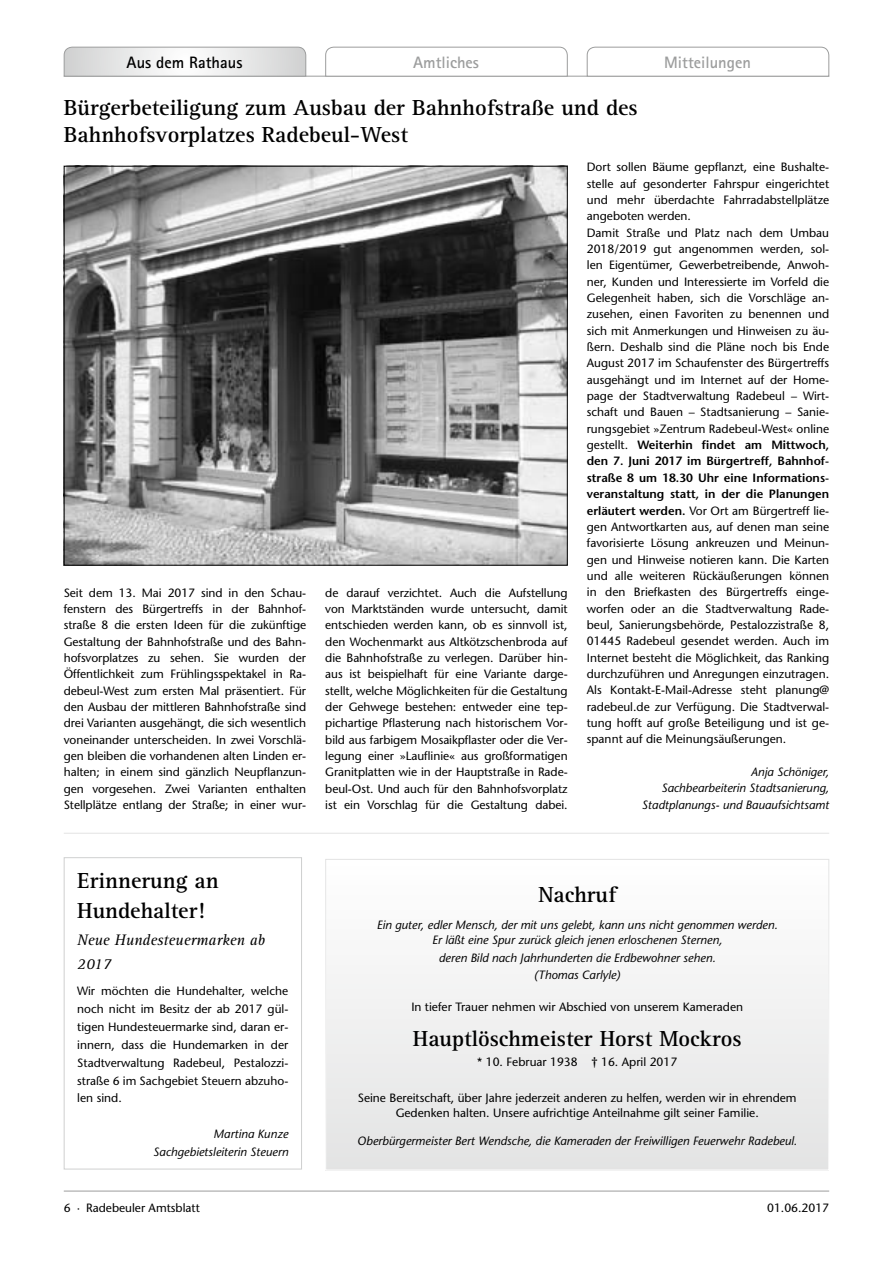
<style>
.page{position:relative;width:893px;height:1263px;background:#fff}
.page>*{position:absolute;margin:0;border:0;box-sizing:border-box;transform-origin:0 0}
.t1{font:700 22.5px/29.8px "Rotis Serif";color:#000}
.t2{font:700 16.5px "Rotis Sans Serif";color:#9c9d9d}
.t3{font:700 16.5px "Rotis Sans Serif";color:#000}
.t4{font:italic 15.75px/23.4px "Rotis Serif";color:#000}
.t5{font:12px/16.4px "Stone Sans";color:#000;text-align:justify}
.t6{font:italic 12px/16.4px "Stone Sans";color:#000;text-align:center}
.s1{font-weight:600}
</style>
<div class="page">
<hr style="left:64px;top:76px;width:765px;height:1px;background:#9c9d9d">
<hr style="left:64px;top:1191px;width:765px;height:1px;background:#9c9d9d">
<svg style="left:63px;top:46px;width:244px;height:31px"></svg>
<svg style="left:325px;top:46px;width:243px;height:31px"></svg>
<svg style="left:586px;top:46px;width:244px;height:31px"></svg>
<div style="left:326px;top:859px;width:503px;height:311px;background:linear-gradient(to right,#f1f1f1,#f1f1f1)"></div>
<div style="left:325px;top:859px;width:504px;height:311px;border:1px solid #fff"></div>
<div style="left:64px;top:857px;width:238px;height:312px;border:1px solid #cfd0d0"></div>
<img style="left:66px;top:168px;width:500px;height:396px">
<hr style="left:64px;top:833px;width:765px;height:1px;background:#e3e3e3">
<h2 class="t3" style="left:127px;top:52px;width:117px">Aus dem Rathaus</h2>
<h2 class="t2" style="left:413px;top:52px;width:67px">Amtliches</h2>
<h2 class="t2" style="left:664px;top:52px;width:88px">Mitteilungen</h2>
<h1 class="t1" style="left:64px;top:94px;width:575px;line-height:27px">Bürgerbeteiligung zum Ausbau der Bahnhofstraße und des<br>Bahnhofsvorplatzes Radebeul-West</h1>
<p class="t5" style="left:64px;top:584px;width:244px">Seit dem 13. Mai 2017 sind in den Schau&shy;fenstern des Bürgertreffs in der Bahnhof&shy;straße 8 die ersten Ideen für die zukünftige Gestaltung der Bahnhofstraße und des Bahn&shy;hofsvorplatzes zu sehen. Sie wurden der Öffentlichkeit zum Frühlingsspektakel in Ra&shy;debeul-West zum ersten Mal präsentiert. Für den Ausbau der mittleren Bahnhofstraße sind drei Varianten ausgehängt, die sich wesentlich voneinander unterscheiden. In zwei Vorschlä&shy;gen bleiben die vorhandenen alten Linden er&shy;halten; in einem sind gänzlich Neupflanzun&shy;gen vorgesehen. Zwei Varianten enthalten Stellplätze entlang der Straße; in einer wur-</p>
<p class="t5" style="left:325px;top:584px;width:244px">de darauf verzichtet. Auch die Aufstellung von Marktständen wurde untersucht, damit entschieden werden kann, ob es sinnvoll ist, den Wochenmarkt aus Altkötzschenbroda auf die Bahnhofstraße zu verlegen. Darüber hin&shy;aus ist beispielhaft für eine Variante darge&shy;stellt, welche Möglichkeiten für die Gestaltung der Gehwege bestehen: entweder eine tep&shy;pichartige Pflasterung nach historischem Vor&shy;bild aus farbigem Mosaikpflaster oder die Ver&shy;legung einer »Lauflinie« aus großformatigen Granitplatten wie in der Hauptstraße in Rade&shy;beul-Ost. Und auch für den Bahnhofsvorplatz ist ein Vorschlag für die Gestaltung dabei.</p>
<p class="t5" style="left:587px;top:159px;width:244px;text-align:left">Dort sollen Bäume gepflanzt, eine Bushalte&shy;stelle auf gesonderter Fahrspur eingerichtet und mehr überdachte Fahrradabstellplätze angeboten werden.<br>Damit Straße und Platz nach dem Umbau 2018/2019 gut angenommen werden, sol&shy;len Eigentümer, Gewerbetreibende, Anwoh&shy;ner, Kunden und Interessierte im Vorfeld die Gelegenheit haben, sich die Vorschläge an&shy;zusehen, einen Favoriten zu benennen und sich mit Anmerkungen und Hinweisen zu äu&shy;ßern. Deshalb sind die Pläne noch bis Ende August 2017 im Schaufenster des Bürgertreffs ausgehängt und im Internet auf der Home&shy;page der Stadtverwaltung Radebeul – Wirt&shy;schaft und Bauen – Stadtsanierung – Sanie&shy;rungsgebiet »Zentrum Radebeul-West« online gestellt. <span class="s1">Weiterhin findet am Mittwoch, den 7. Juni 2017 im Bürgertreff, Bahnhof&shy;straße 8 um 18.30 Uhr eine Informations&shy;veranstaltung statt, in der die Planungen erläutert werden.</span> Vor Ort am Bürgertreff lie&shy;gen Antwortkarten aus, auf denen man seine favorisierte Lösung ankreuzen und Meinun&shy;gen und Hinweise notieren kann. Die Karten und alle weiteren Rückäußerungen können in den Briefkasten des Bürgertreffs einge&shy;worfen oder an die Stadtverwaltung Rade&shy;beul, Sanierungsbehörde, Pestalozzistraße 8, 01445 Radebeul gesendet werden. Auch im Internet besteht die Möglichkeit, das Ranking durchzuführen und Anregungen einzutragen.<br>Als Kontakt-E-Mail-Adresse steht planung@ radebeul.de zur Verfügung. Die Stadtverwal&shy;tung hofft auf große Beteiligung und ist ge&shy;spannt auf die Meinungsäußerungen.</p>
<p class="t6" style="left:642px;top:764px;width:189px;text-align:right">Anja Schöniger,<br>Sachbearbeiterin Stadtsanierung,<br>Stadtplanungs- und Bauaufsichtsamt</p>
<h1 class="t1" style="left:77px;top:866px;width:143px">Erinnerung an<br>Hundehalter!</h1>
<h3 class="t4" style="left:77px;top:929px;width:189px">Neue Hundesteuermarken ab<br>2017</h3>
<p class="t5" style="left:77px;top:982px;width:213px;line-height:17.9px">Wir möchten die Hundehalter, welche noch nicht im Besitz der ab 2017 gül&shy;tigen Hundesteuermarke sind, daran er&shy;innern, dass die Hundemarken in der Stadtverwaltung Radebeul, Pestalozzi&shy;straße 6 im Sachgebiet Steuern abzuho&shy;len sind.</p>
<p class="t6" style="left:153px;top:1125px;width:137px;line-height:17.9px;text-align:right">Martina Kunze<br>Sachgebietsleiterin Steuern</p>
<h1 class="t1" style="left:538px;top:880px;width:79px">Nachruf</h1>
<p class="t6" style="left:377px;top:918px;width:402px;line-height:15px">Ein guter, edler Mensch, der mit uns gelebt, kann uns nicht genommen werden.<br>Er läßt eine Spur zurück gleich jenen erloschenen Sternen,</p>
<p class="t6" style="left:439px;top:949px;width:278px;line-height:17.2px">deren Bild nach Jahrhunderten die Erdbewohner sehen. (Thomas Carlyle)</p>
<p class="t5" style="left:411px;top:998px;width:333px">In tiefer Trauer nehmen wir Abschied von unserem Kameraden</p>
<h1 class="t1" style="left:413px;top:1024px;width:330px">Hauptlöschmeister Horst Mockros</h1>
<p class="t5" style="left:477px;top:1053px;width:201px">* 10. Februar 1938 † 16. April 2017</p>
<p class="t5" style="left:358px;top:1090px;width:440px;line-height:15px;text-align:center">Seine Bereitschaft, über Jahre jederzeit anderen zu helfen, werden wir in ehrendem<br>Gedenken halten. Unsere aufrichtige Anteilnahme gilt seiner Familie.</p>
<p class="t6" style="left:357px;top:1132px;width:442px">Oberbürgermeister Bert Wendsche, die Kameraden der Freiwilligen Feuerwehr Radebeul.</p>
<p class="t5" style="left:64px;top:1199px;width:138px">6 · Radebeuler Amtsblatt</p>
<p class="t5" style="left:767px;top:1199px;width:63px">01.06.2017</p>
</div>
